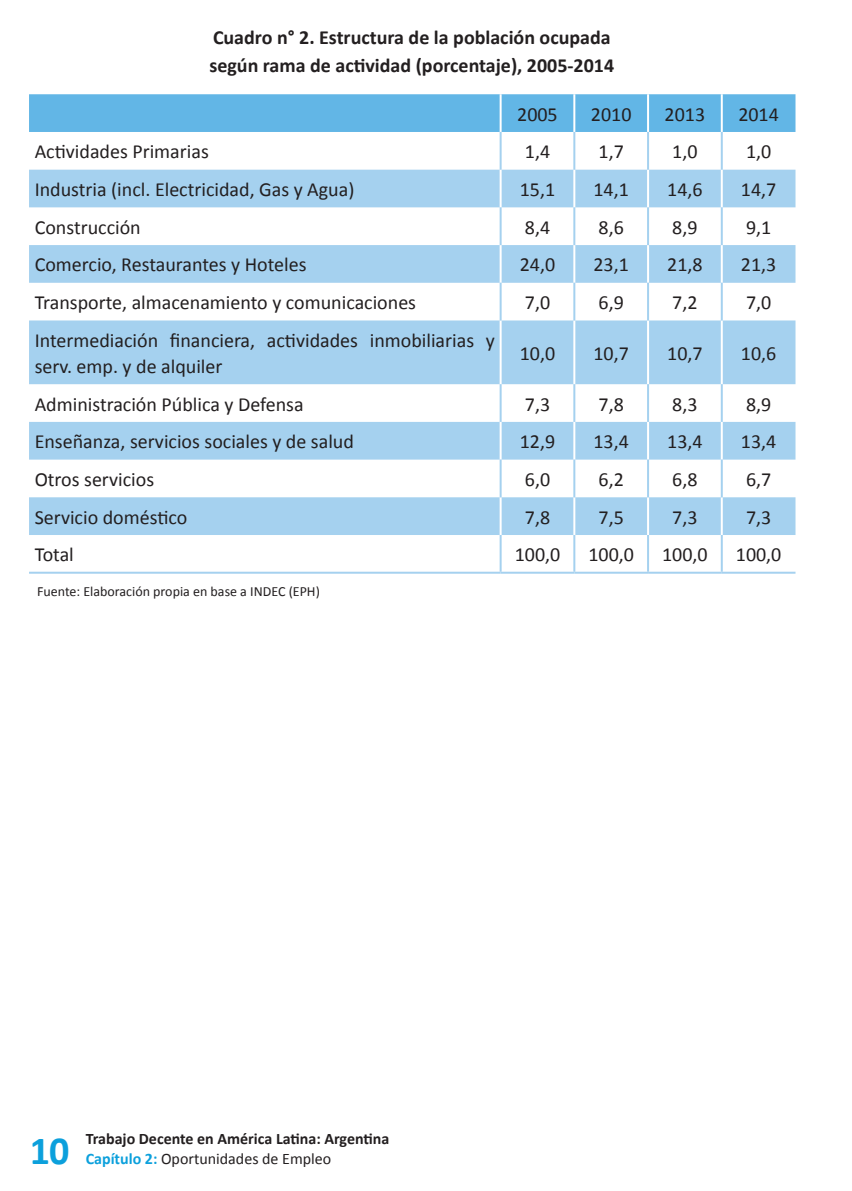
<style>
.page{position:relative;width:852px;height:1191px;background:#fff}
.page>*{position:absolute;margin:0;border:0;box-sizing:border-box;transform-origin:0 0}
.t1{font:700 40px "Calibri";color:#0ca0dc}
.texto_corrido{font:20px/26px "Calibri";color:#231f20}
.titulo_tabela{font:700 20px/28px "Calibri";color:#231f20}
.t2{font:700 16px/20px "Calibri";color:#231f20}
.leganda{font:14px "Calibri";color:#231f20}
.s1{color:#0ca0dc}
.s2{font-weight:400}
</style>
<div class="page">
<div style="left:29px;top:94px;width:766px;height:38px;background:#62b6e6"></div>
<svg style="left:29px;top:170px;width:766px;height:365px;fill:#a5d1ef"></svg>
<hr style="left:500px;top:94px;width:2px;height:38px;background:#fff">
<hr style="left:573px;top:94px;width:2px;height:38px;background:#fff">
<hr style="left:647px;top:94px;width:2px;height:38px;background:#fff">
<hr style="left:721px;top:94px;width:2px;height:38px;background:#fff">
<hr style="left:500px;top:170px;width:2px;height:37px;background:#fff">
<hr style="left:573px;top:170px;width:2px;height:37px;background:#fff">
<hr style="left:647px;top:170px;width:2px;height:37px;background:#fff">
<hr style="left:721px;top:170px;width:2px;height:37px;background:#fff">
<hr style="left:500px;top:245px;width:2px;height:38px;background:#fff">
<hr style="left:573px;top:245px;width:2px;height:38px;background:#fff">
<hr style="left:647px;top:245px;width:2px;height:38px;background:#fff">
<hr style="left:721px;top:245px;width:2px;height:38px;background:#fff">
<hr style="left:500px;top:320px;width:2px;height:64px;background:#fff">
<hr style="left:573px;top:320px;width:2px;height:64px;background:#fff">
<hr style="left:647px;top:320px;width:2px;height:64px;background:#fff">
<hr style="left:721px;top:320px;width:2px;height:64px;background:#fff">
<hr style="left:500px;top:422px;width:2px;height:37px;background:#fff">
<hr style="left:573px;top:422px;width:2px;height:37px;background:#fff">
<hr style="left:647px;top:422px;width:2px;height:37px;background:#fff">
<hr style="left:721px;top:422px;width:2px;height:37px;background:#fff">
<hr style="left:500px;top:497px;width:2px;height:38px;background:#fff">
<hr style="left:573px;top:497px;width:2px;height:38px;background:#fff">
<hr style="left:647px;top:497px;width:2px;height:38px;background:#fff">
<hr style="left:721px;top:497px;width:2px;height:38px;background:#fff">
<hr style="left:500px;top:132px;width:2px;height:38px;background:#a5d1ef">
<hr style="left:573px;top:132px;width:2px;height:38px;background:#a5d1ef">
<hr style="left:647px;top:132px;width:2px;height:38px;background:#a5d1ef">
<hr style="left:721px;top:132px;width:2px;height:38px;background:#a5d1ef">
<hr style="left:500px;top:207px;width:2px;height:38px;background:#a5d1ef">
<hr style="left:573px;top:207px;width:2px;height:38px;background:#a5d1ef">
<hr style="left:647px;top:207px;width:2px;height:38px;background:#a5d1ef">
<hr style="left:721px;top:207px;width:2px;height:38px;background:#a5d1ef">
<hr style="left:500px;top:283px;width:2px;height:37px;background:#a5d1ef">
<hr style="left:573px;top:283px;width:2px;height:37px;background:#a5d1ef">
<hr style="left:647px;top:283px;width:2px;height:37px;background:#a5d1ef">
<hr style="left:721px;top:283px;width:2px;height:37px;background:#a5d1ef">
<hr style="left:500px;top:384px;width:2px;height:38px;background:#a5d1ef">
<hr style="left:573px;top:384px;width:2px;height:38px;background:#a5d1ef">
<hr style="left:647px;top:384px;width:2px;height:38px;background:#a5d1ef">
<hr style="left:721px;top:384px;width:2px;height:38px;background:#a5d1ef">
<hr style="left:500px;top:459px;width:2px;height:38px;background:#a5d1ef">
<hr style="left:573px;top:459px;width:2px;height:38px;background:#a5d1ef">
<hr style="left:647px;top:459px;width:2px;height:38px;background:#a5d1ef">
<hr style="left:721px;top:459px;width:2px;height:38px;background:#a5d1ef">
<hr style="left:500px;top:535px;width:2px;height:36px;background:#a5d1ef">
<hr style="left:573px;top:535px;width:2px;height:36px;background:#a5d1ef">
<hr style="left:647px;top:535px;width:2px;height:36px;background:#a5d1ef">
<hr style="left:721px;top:535px;width:2px;height:36px;background:#a5d1ef">
<hr style="left:29px;top:571px;width:472px;height:2px;background:#a5d1ef">
<hr style="left:501px;top:571px;width:73px;height:2px;background:#a5d1ef">
<hr style="left:574px;top:571px;width:74px;height:2px;background:#a5d1ef">
<hr style="left:648px;top:571px;width:74px;height:2px;background:#a5d1ef">
<hr style="left:722px;top:571px;width:73px;height:2px;background:#a5d1ef">
<p class="titulo_tabela" style="left:209px;top:22px;width:406px">Cuadro n° 2. Estructura de la población ocupada según rama de actividad (porcentaje), 2005-2014</p>
<p class="texto_corrido" style="left:517px;top:101px;width:42px">2005</p>
<p class="texto_corrido" style="left:591px;top:101px;width:42px">2010</p>
<p class="texto_corrido" style="left:664px;top:101px;width:42px">2013</p>
<p class="texto_corrido" style="left:738px;top:101px;width:42px">2014</p>
<p class="texto_corrido" style="left:35px;top:139px;width:176px">Actividades Primarias</p>
<p class="texto_corrido" style="left:525px;top:139px;width:27px">1,4</p>
<p class="texto_corrido" style="left:598px;top:139px;width:27px">1,7</p>
<p class="texto_corrido" style="left:672px;top:139px;width:27px">1,0</p>
<p class="texto_corrido" style="left:746px;top:139px;width:27px">1,0</p>
<p class="texto_corrido" style="left:35px;top:176px;width:321px">Industria (incl. Electricidad, Gas y Agua)</p>
<p class="texto_corrido" style="left:520px;top:176px;width:37px">15,1</p>
<p class="texto_corrido" style="left:593px;top:176px;width:37px">14,1</p>
<p class="texto_corrido" style="left:667px;top:176px;width:37px">14,6</p>
<p class="texto_corrido" style="left:741px;top:176px;width:37px">14,7</p>
<p class="texto_corrido" style="left:35px;top:214px;width:108px">Construcción</p>
<p class="texto_corrido" style="left:525px;top:214px;width:27px">8,4</p>
<p class="texto_corrido" style="left:598px;top:214px;width:27px">8,6</p>
<p class="texto_corrido" style="left:672px;top:214px;width:27px">8,9</p>
<p class="texto_corrido" style="left:746px;top:214px;width:27px">9,1</p>
<p class="texto_corrido" style="left:35px;top:252px;width:273px">Comercio, Restaurantes y Hoteles</p>
<p class="texto_corrido" style="left:520px;top:252px;width:37px">24,0</p>
<p class="texto_corrido" style="left:593px;top:252px;width:37px">23,1</p>
<p class="texto_corrido" style="left:667px;top:252px;width:37px">21,8</p>
<p class="texto_corrido" style="left:741px;top:252px;width:37px">21,3</p>
<p class="texto_corrido" style="left:35px;top:289px;width:383px">Transporte, almacenamiento y comunicaciones</p>
<p class="texto_corrido" style="left:525px;top:289px;width:27px">7,0</p>
<p class="texto_corrido" style="left:598px;top:289px;width:27px">6,9</p>
<p class="texto_corrido" style="left:672px;top:289px;width:27px">7,2</p>
<p class="texto_corrido" style="left:746px;top:289px;width:27px">7,0</p>
<p class="texto_corrido" style="left:35px;top:327px;width:462px">Intermediación financiera, actividades inmobiliarias y serv. emp. y de alquiler</p>
<p class="texto_corrido" style="left:520px;top:340px;width:37px">10,0</p>
<p class="texto_corrido" style="left:593px;top:340px;width:37px">10,7</p>
<p class="texto_corrido" style="left:667px;top:340px;width:37px">10,7</p>
<p class="texto_corrido" style="left:741px;top:340px;width:37px">10,6</p>
<p class="texto_corrido" style="left:35px;top:391px;width:270px">Administración Pública y Defensa</p>
<p class="texto_corrido" style="left:525px;top:391px;width:27px">7,3</p>
<p class="texto_corrido" style="left:598px;top:391px;width:27px">7,8</p>
<p class="texto_corrido" style="left:672px;top:391px;width:27px">8,3</p>
<p class="texto_corrido" style="left:746px;top:391px;width:27px">8,9</p>
<p class="texto_corrido" style="left:35px;top:428px;width:321px">Enseñanza, servicios sociales y de salud</p>
<p class="texto_corrido" style="left:520px;top:428px;width:37px">12,9</p>
<p class="texto_corrido" style="left:593px;top:428px;width:37px">13,4</p>
<p class="texto_corrido" style="left:667px;top:428px;width:37px">13,4</p>
<p class="texto_corrido" style="left:741px;top:428px;width:37px">13,4</p>
<p class="texto_corrido" style="left:35px;top:466px;width:121px">Otros servicios</p>
<p class="texto_corrido" style="left:525px;top:466px;width:27px">6,0</p>
<p class="texto_corrido" style="left:598px;top:466px;width:27px">6,2</p>
<p class="texto_corrido" style="left:672px;top:466px;width:27px">6,8</p>
<p class="texto_corrido" style="left:746px;top:466px;width:27px">6,7</p>
<p class="texto_corrido" style="left:35px;top:504px;width:154px">Servicio doméstico</p>
<p class="texto_corrido" style="left:525px;top:504px;width:27px">7,8</p>
<p class="texto_corrido" style="left:598px;top:504px;width:27px">7,5</p>
<p class="texto_corrido" style="left:672px;top:504px;width:27px">7,3</p>
<p class="texto_corrido" style="left:746px;top:504px;width:27px">7,3</p>
<p class="texto_corrido" style="left:35px;top:541px;width:41px">Total</p>
<p class="texto_corrido" style="left:515px;top:541px;width:47px">100,0</p>
<p class="texto_corrido" style="left:588px;top:541px;width:47px">100,0</p>
<p class="texto_corrido" style="left:662px;top:541px;width:47px">100,0</p>
<p class="texto_corrido" style="left:736px;top:541px;width:47px">100,0</p>
<p class="leganda" style="left:37px;top:582px;width:284px">Fuente: Elaboración propia en base a INDEC (EPH)</p>
<h1 class="t1" style="left:29px;top:1125px;width:42px">10</h1>
<p class="t2" style="left:86px;top:1127px;width:305px">Trabajo Decente en América Latina: Argentina<br><span class="s1">Capítulo 2:</span> <span class="s2">Oportunidades de Empleo</span></p>
</div>
